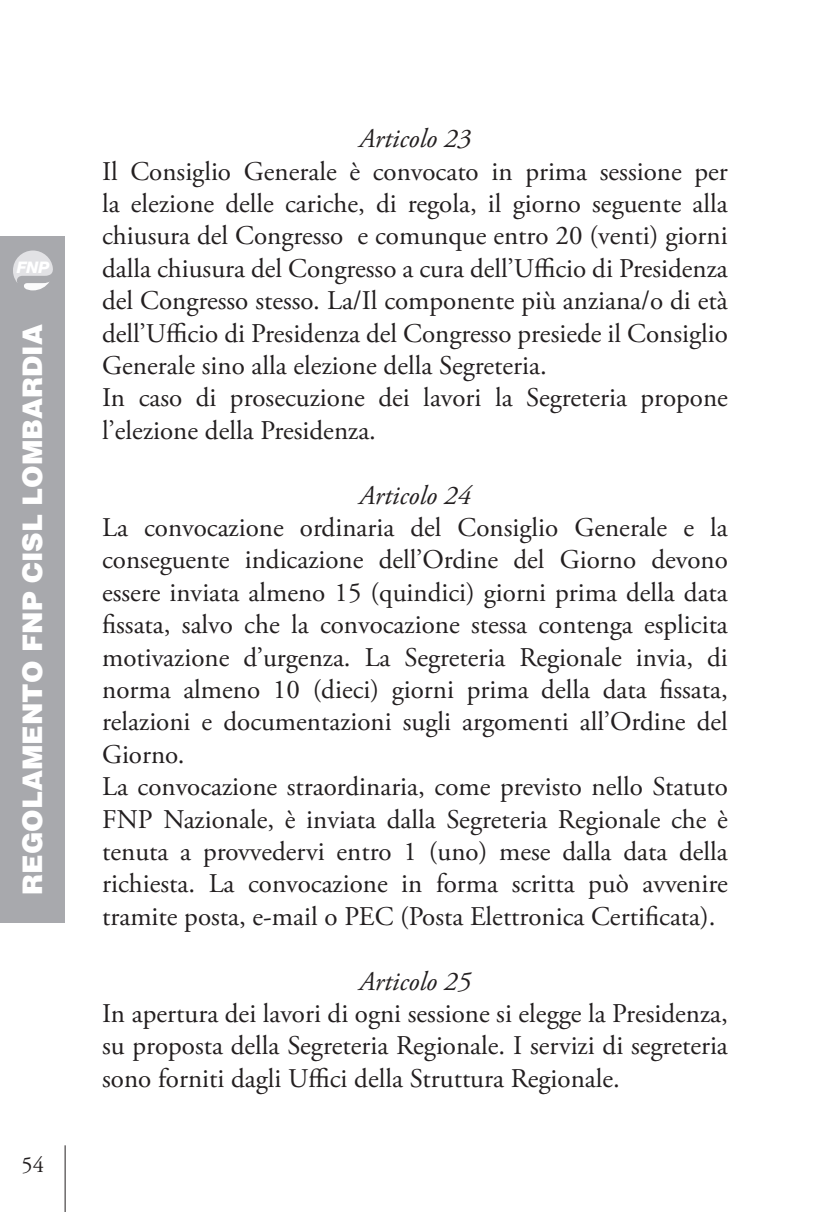
<style>
.page{position:relative;width:830px;height:1212px;background:#fff}
.page>*{position:absolute;margin:0;border:0;box-sizing:border-box;transform-origin:0 0}
.t1{font:27px/32.4px "Adobe Garamond Pro";color:#231f20;text-align:justify}
.t2{font:italic 27px "Adobe Garamond Pro";color:#231f20}
.t3{font:900 27px "Helvetica LT Std";color:#fff}
.t4{font:22.5px "Adobe Garamond Pro";color:#231f20}
.t5{font:italic 800 15.97px "Helvetica Neue LT Std";color:#fff}
</style>
<div class="page">
<hr style="left:65px;top:1145px;width:1px;height:67px;background:#231f20">
<div style="left:0;top:236px;width:65px;height:686px;background:#a8a9ad"></div>
<svg style="left:13px;top:250px;width:40px;height:40px"></svg>
<p class="t5" style="left:17px;top:257px;width:34px">FNP</p>
<p class="t3" style="left:15px;top:895px;width:572px;rotate:-90deg">REGOLAMENTO FNP CISL LOMBARDIA</p>
<p class="t4" style="left:21px;top:1152px;width:24px">54</p>
<p class="t2" style="left:359px;top:122px;width:113px">Articolo 23</p>
<p class="t1" style="left:102px;top:156px;width:627px">Il Consiglio Generale è convocato in prima sessione per la elezione delle cariche, di regola, il giorno seguente alla chiusura del Congresso e comunque entro 20 (venti) giorni dalla chiusura del Congresso a cura dell’Ufficio di Presidenza del Congresso stesso. La/Il componente più anziana/o di età dell’Ufficio di Presidenza del Congresso presiede il Consiglio Generale sino alla elezione della Segreteria.</p>
<p class="t1" style="left:102px;top:383px;width:627px">In caso di prosecuzione dei lavori la Segreteria propone l’elezione della Presidenza.</p>
<p class="t2" style="left:359px;top:479px;width:113px">Articolo 24</p>
<p class="t1" style="left:102px;top:512px;width:627px">La convocazione ordinaria del Consiglio Generale e la conseguente indicazione dell’Ordine del Giorno devono essere inviata almeno 15 (quindici) giorni prima della data fissata, salvo che la convocazione stessa contenga esplicita motivazione d’urgenza. La Segreteria Regionale invia, di norma almeno 10 (dieci) giorni prima della data fissata, relazioni e documentazioni sugli argomenti all’Ordine del Giorno.</p>
<p class="t1" style="left:102px;top:771px;width:627px">La convocazione straordinaria, come previsto nello Statuto FNP Nazionale, è inviata dalla Segreteria Regionale che è tenuta a provvedervi entro 1 (uno) mese dalla data della richiesta. La convocazione in forma scritta può avvenire tramite posta, e-mail o PEC (Posta Elettronica Certificata).</p>
<p class="t2" style="left:359px;top:965px;width:113px">Articolo 25</p>
<p class="t1" style="left:102px;top:998px;width:627px">In apertura dei lavori di ogni sessione si elegge la Presidenza, su proposta della Segreteria Regionale. I servizi di segreteria sono forniti dagli Uffici della Struttura Regionale.</p>
</div>
